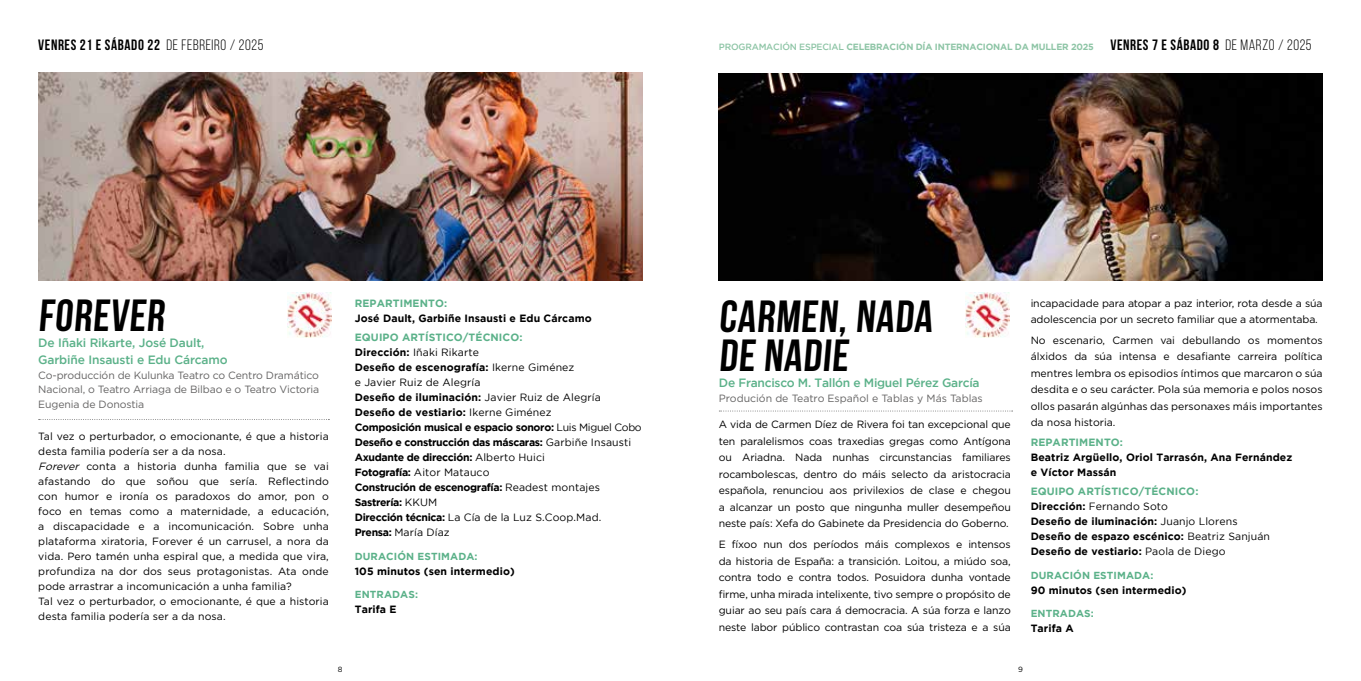
<style>
.page{position:relative;width:1361px;height:681px;background:#fff}
.page>*{position:absolute;margin:0;border:0;box-sizing:border-box;transform-origin:0 0}
.t1{font:700 45px/39px "Bebas Neue";color:#000}
.t2{font:700 15px "Bebas Neue";letter-spacing:.04em;color:#000}
.t3{font:500 12px/16.5px "Gotham";letter-spacing:-.01em;color:#5bb189}
.t4{font:10.5px/16.5px "Gotham";letter-spacing:.01em;color:#000;text-align:justify}
.t5{font:700 10.5px/15px "Gotham";letter-spacing:-.03em;color:#000}
.t6{font:700 10.5px/15px "Gotham";letter-spacing:.01em;color:#000}
.t7{font:10.5px/14.5px "Gotham";letter-spacing:-.01em;color:#646363;text-align:justify}
.t8{font:10.5px/16.5px "Gotham";letter-spacing:-.01em;color:#000}
.t9{font:700 10.5px "Gotham";letter-spacing:.01em;color:#5bb189}
.t10{font:700 10.2px "Gotham";letter-spacing:.01em;color:#5bb189}
.t11{font:700 9px "Gotham";letter-spacing:-.02em;color:#8ec5a6}
.t12{font:7.5px "Gotham";color:#000}
.s1{font-weight:400}
.s2{font-weight:500}
.s3{font-style:italic}
.s4{color:#5bb189}
</style>
<div class="page">
<img style="left:38px;top:72px;width:604px;height:209px">
<img style="left:719px;top:73px;width:603px;height:208px">
<img style="left:287px;top:293px;width:44px;height:44px">
<img style="left:965px;top:293px;width:44px;height:44px">
<svg style="left:39px;top:419px;width:290px;height:1px"></svg>
<svg style="left:719px;top:410px;width:293px;height:1px"></svg>
<h2 class="t2" style="left:38px;top:36px;width:227px">VENRES 21 E SÁBADO 22 <span class="s1">DE FEBREIRO / 2025</span></h2>
<h2 class="t2" style="left:1110px;top:36px;width:203px">VENRES 7 E SÁBADO 8 <span class="s1">DE MARZO / 2025</span></h2>
<p class="t11" style="left:719px;top:42px;width:376px"><span class="s2">PROGRAMACIÓN ESPECIAL</span> CELEBRACIÓN DÍA INTERNACIONAL DA MULLER 2025</p>
<h1 class="t1" style="left:38px;top:295px;width:132px">FOREVER</h1>
<p class="t3" style="left:38px;top:334px;width:191px">De Iñaki Rikarte, José Dault,<br>Garbiñe Insausti e Edu Cárcamo</p>
<p class="t7" style="left:38px;top:367px;width:282px">Co-producción de Kulunka Teatro co Centro Dramático Nacional, o Teatro Arriaga de Bilbao e o Teatro Victoria Eugenia de Donostia</p>
<p class="t4" style="left:38px;top:428px;width:292px;line-height:15px;text-align:left">Tal vez o perturbador, o emocionante, é que a historia desta familia podería ser a da nosa.<br><span class="s3">Forever</span> conta a historia dunha familia que se vai afastando do que soñou que sería. Reflectindo con humor e ironía os paradoxos do amor, pon o foco en temas como a maternidade, a educación, a discapacidade e a incomunicación. Sobre unha plataforma xiratoria, Forever é un carrusel, a nora da vida. Pero tamén unha espiral que, a medida que vira, profundiza na dor dos seus protagonistas. Ata onde pode arrastrar a incomunicación a unha familia?<br>Tal vez o perturbador, o emocionante, é que a historia desta familia podería ser a da nosa.</p>
<p class="t9" style="left:355px;top:297px;width:94px">REPARTIMENTO:</p>
<p class="t6" style="left:355px;top:310px;width:238px">José Dault, Garbiñe Insausti e Edu Cárcamo</p>
<p class="t5" style="left:355px;top:329px;width:288px"><span class="s4">EQUIPO ARTÍSTICO/TÉCNICO:<br></span>Dirección: <span class="s1">Iñaki Rikarte<br></span>Deseño de escenografía: <span class="s1">Ikerne Giménez<br>e Javier Ruiz de Alegría<br></span>Deseño de iluminación: <span class="s1">Javier Ruiz de Alegría </span>Deseño de vestiario: <span class="s1">Ikerne Giménez<br></span>Composición musical e espacio sonoro: <span class="s1">Luis Miguel Cobo </span>Deseño e construcción das máscaras: <span class="s1">Garbiñe Insausti </span>Axudante de dirección: <span class="s1">Alberto Huici<br></span>Fotografía: <span class="s1">Aitor Matauco<br></span>Construción de escenografía: <span class="s1">Readest montajes </span>Sastrería: <span class="s1">KKUM<br></span>Dirección técnica: <span class="s1">La Cía de la Luz S.Coop.Mad.<br></span>Prensa: <span class="s1">María Díaz</span></p>
<p class="t10" style="left:355px;top:550px;width:124px">DURACIÓN ESTIMADA:</p>
<p class="t6" style="left:355px;top:563px;width:161px">105 minutos (sen intermedio)</p>
<p class="t10" style="left:355px;top:588px;width:65px">ENTRADAS:</p>
<p class="t6" style="left:355px;top:601px;width:43px">Tarifa E</p>
<h1 class="t1" style="left:719px;top:296px;width:219px">CARMEN, NADA<br>DE NADIE</h1>
<p class="t3" style="left:719px;top:374px;width:262px">De Francisco M. Tallón e Miguel Pérez García</p>
<p class="t7" style="left:719px;top:390px;width:265px">Produción de Teatro Español e Tablas y Más Tablas</p>
<p class="t4" style="left:719px;top:416px;width:293px">A vida de Carmen Díez de Rivera foi tan excepcional que ten paralelismos coas traxedias gregas como Antígona ou Ariadna. Nada nunhas circunstancias familiares rocambolescas, dentro do máis selecto da aristocracia española, renunciou aos privilexios de clase e chegou a alcanzar un posto que ningunha muller desempeñou neste país: Xefa do Gabinete da Presidencia do Goberno.</p>
<p class="t4" style="left:719px;top:535px;width:294px">E fíxoo nun dos períodos máis complexos e intensos da historia de España: a transición. Loitou, a miúdo soa, contra todo e contra todos. Posuidora dunha vontade firme, unha mirada intelixente, tivo sempre o propósito de guiar ao seu país cara á democracia. A súa forza e lanzo neste labor público contrastan coa súa tristeza e a súa</p>
<p class="t8" style="left:1030px;top:294px;width:293px">incapacidade para atopar a paz interior, rota desde a súa adolescencia por un secreto familiar que a atormentaba.</p>
<p class="t4" style="left:1030px;top:331px;width:293px">No escenario, Carmen vai debullando os momentos álxidos da súa intensa e desafiante carreira política mentres lembra os episodios íntimos que marcaron o súa desdita e o seu carácter. Pola súa memoria e polos nosos ollos pasarán algúnhas das personaxes máis importantes da nosa historia.</p>
<p class="t9" style="left:1030px;top:436px;width:94px">REPARTIMENTO:</p>
<p class="t6" style="left:1030px;top:449px;width:263px">Beatriz Argüello, Oriol Tarrasón, Ana Fernández e Víctor Massán</p>
<p class="t6" style="left:1030px;top:483px;width:241px"><span class="s4">EQUIPO ARTÍSTICO/TÉCNICO:<br></span>Dirección: <span class="s1">Fernando Soto<br></span>Deseño de iluminación: <span class="s1">Juanjo Llorens </span>Deseño de espazo escénico: <span class="s1">Beatriz Sanjuán </span>Deseño de vestiario: <span class="s1">Paola de Diego</span></p>
<p class="t10" style="left:1030px;top:569px;width:124px">DURACIÓN ESTIMADA:</p>
<p class="t6" style="left:1030px;top:582px;width:157px">90 minutos (sen intermedio)</p>
<p class="t10" style="left:1030px;top:607px;width:65px">ENTRADAS:</p>
<p class="t6" style="left:1030px;top:620px;width:44px">Tarifa A</p>
<p class="t12" style="left:338px;top:663px;width:6px">8</p>
<p class="t12" style="left:1018px;top:663px;width:6px">9</p>
</div>
